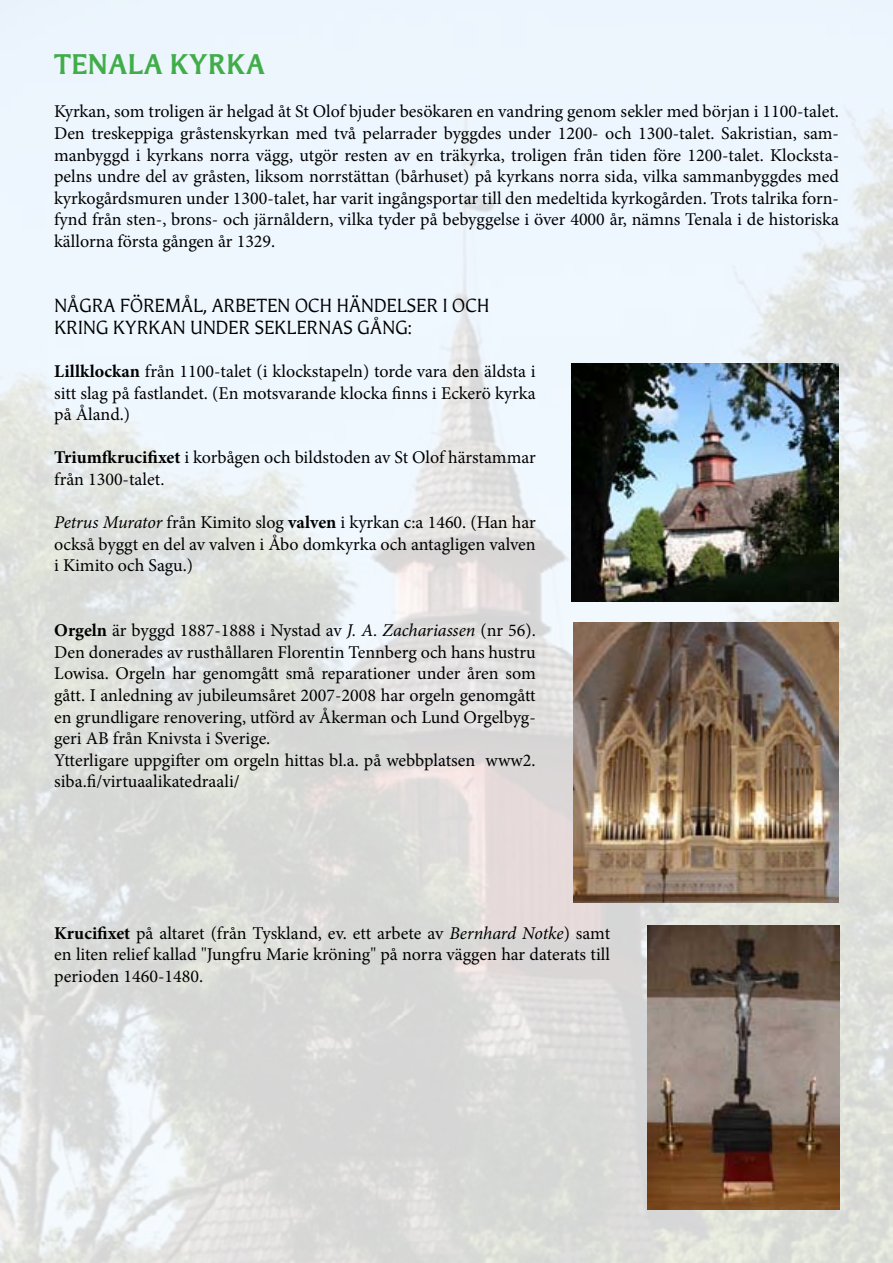
<style>
.page{position:relative;width:893px;height:1263px;background:#fff}
.page>*{position:absolute;margin:0;border:0;box-sizing:border-box;transform-origin:0 0}
.t1{font:700 27px "Martti";letter-spacing:.015em;color:#41ad49}
.t2{font:18px/21.6px "Minion Pro";color:#000;text-align:justify}
.t3{font:18px/21.6px "Martti";letter-spacing:.015em;color:#000}
.s1{font-weight:700}
.s2{font-style:italic}
</style>
<div class="page">
<img style="left:0;top:0;width:893px;height:1263px">
<img style="left:572px;top:364px;width:267px;height:238px">
<img style="left:648px;top:926px;width:192px;height:283px">
<img style="left:573px;top:623px;width:266px;height:279px">
<h1 class="t1" style="left:54px;top:46px;width:213px">TENALA KYRKA</h1>
<p class="t2" style="left:54px;top:101px;width:786px">Kyrkan, som troligen är helgad åt St Olof bjuder besökaren en vandring genom sekler med början i 1100-talet.<br>Den treskeppiga gråstenskyrkan med två pelarrader byggdes under 1200- och 1300-talet. Sakristian, sam&shy;manbyggd i kyrkans norra vägg, utgör resten av en träkyrka, troligen från tiden före 1200-talet. Klocksta&shy;pelns undre del av gråsten, liksom norrstättan (bårhuset) på kyrkans norra sida, vilka sammanbyggdes med kyrkogårdsmuren under 1300-talet, har varit ingångsportar till den medeltida kyrkogården. Trots talrika forn&shy;fynd från sten-, brons- och järnåldern, vilka tyder på bebyggelse i över 4000 år, nämns Tenala i de historiska källorna första gången år 1329.</p>
<p class="t3" style="left:54px;top:295px;width:436px">NÅGRA FÖREMÅL, ARBETEN OCH HÄNDELSER I OCH<br>KRING KYRKAN UNDER SEKLERNAS GÅNG:</p>
<p class="t2" style="left:54px;top:361px;width:483px"><span class="s1">Lillklockan</span> från 1100-talet (i klockstapeln) torde vara den äldsta i sitt slag på fastlandet. (En motsvarande klocka finns i Eckerö kyrka på Åland.)</p>
<p class="t2" style="left:54px;top:447px;width:483px"><span class="s1">Triumfkrucifixet</span> i korbågen och bildstoden av St Olof härstammar från 1300-talet.</p>
<p class="t2" style="left:54px;top:512px;width:483px"><span class="s2">Petrus Murator</span> från Kimito slog <span class="s1">valven</span> i kyrkan c:a 1460. (Han har också byggt en del av valven i Åbo domkyrka och antagligen valven i Kimito och Sagu.)</p>
<p class="t2" style="left:54px;top:620px;width:483px;text-align:left"><span class="s1">Orgeln</span> är byggd 1887-1888 i Nystad av <span class="s2">J. A. Zachariassen</span> (nr 56).<br>Den donerades av rusthållaren Florentin Tennberg och hans hustru Lowisa. Orgeln har genomgått små reparationer under åren som gått. I anledning av jubileumsåret 2007-2008 har orgeln genomgått en grundligare renovering, utförd av Åkerman och Lund Orgelbyg&shy;geri AB från Knivsta i Sverige.<br>Ytterligare uppgifter om orgeln hittas bl.a. på webbplatsen www2. siba.fi/virtuaalikatedraali/</p>
<p class="t2" style="left:54px;top:922px;width:557px"><span class="s1">Krucifixet</span> på altaret (från Tyskland, ev. ett arbete av <span class="s2">Bernhard Notke</span>) samt en liten relief kallad "Jungfru Marie kröning" på norra väggen har daterats till perioden 1460-1480.</p>
</div>
